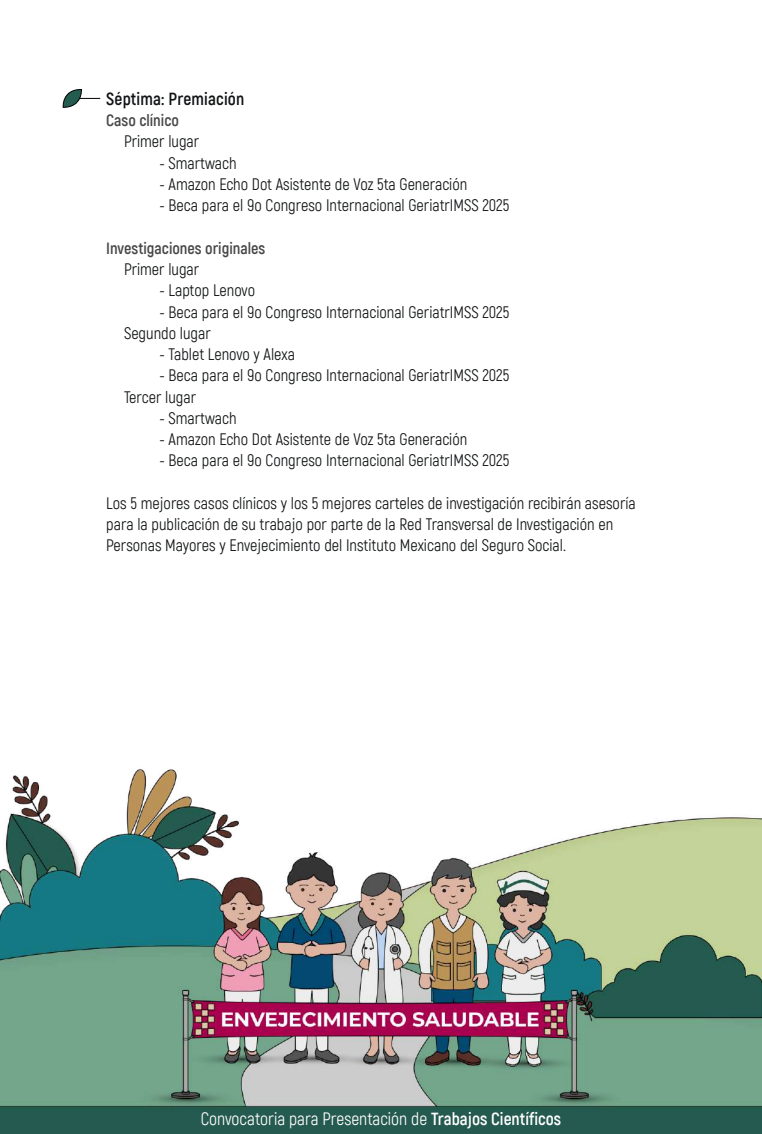
<style>
.page{position:relative;width:762px;height:1134px;background:#fff}
.page>*{position:absolute;margin:0;border:0;box-sizing:border-box;transform-origin:0 0}
.t1{font:17.5px "Akrobat";color:#fff}
.t2{font:700 17.5px "Akrobat";letter-spacing:.01em;color:#111314}
.t3{font:16.25px/21.2px "Akrobat";color:#111314}
.t4{font:700 16.25px "Akrobat";color:#474747}
.s1{font-weight:700}
</style>
<div class="page">
<img style="left:0;top:769px;width:762px;height:365px">
<hr style="left:70px;top:98px;width:30px;height:1px;background:#000">
<svg style="left:62px;top:89px;width:21px;height:19px"></svg>
<p class="t2" style="left:106px;top:88px;width:140px">Séptima: Premiación</p>
<p class="t4" style="left:106px;top:110px;width:74px">Caso clínico</p>
<p class="t3" style="left:124px;top:131px;width:77px">Primer lugar</p>
<p class="t3" style="left:159px;top:152px;width:79px">- Smartwach</p>
<p class="t3" style="left:159px;top:174px;width:309px">- Amazon Echo Dot Asistente de Voz 5ta Generación</p>
<p class="t3" style="left:159px;top:195px;width:351px">- Beca para el 9o Congreso Internacional GeriatrIMSS 2025</p>
<p class="t4" style="left:106px;top:238px;width:161px">Investigaciones originales</p>
<p class="t3" style="left:124px;top:259px;width:77px">Primer lugar</p>
<p class="t3" style="left:159px;top:280px;width:97px">- Laptop Lenovo</p>
<p class="t3" style="left:124px;top:301px;width:387px;text-indent:35px">- Beca para el 9o Congreso Internacional GeriatrIMSS 2025<br>Segundo lugar</p>
<p class="t3" style="left:159px;top:344px;width:137px">- Tablet Lenovo y Alexa</p>
<p class="t3" style="left:124px;top:365px;width:387px;text-indent:35px">- Beca para el 9o Congreso Internacional GeriatrIMSS 2025<br>Tercer lugar</p>
<p class="t3" style="left:159px;top:407px;width:79px">- Smartwach</p>
<p class="t3" style="left:159px;top:429px;width:309px">- Amazon Echo Dot Asistente de Voz 5ta Generación</p>
<p class="t3" style="left:159px;top:450px;width:351px">- Beca para el 9o Congreso Internacional GeriatrIMSS 2025</p>
<p class="t3" style="left:106px;top:492px;width:531px">Los 5 mejores casos clínicos y los 5 mejores carteles de investigación recibirán asesoría para la publicación de su trabajo por parte de la Red Transversal de Investigación en<br>Personas Mayores y Envejecimiento del Instituto Mexicano del Seguro Social.</p>
<p class="t1" style="left:201px;top:1108px;width:362px">Convocatoria para Presentación de <span class="s1">Trabajos Científicos</span></p>
</div>
